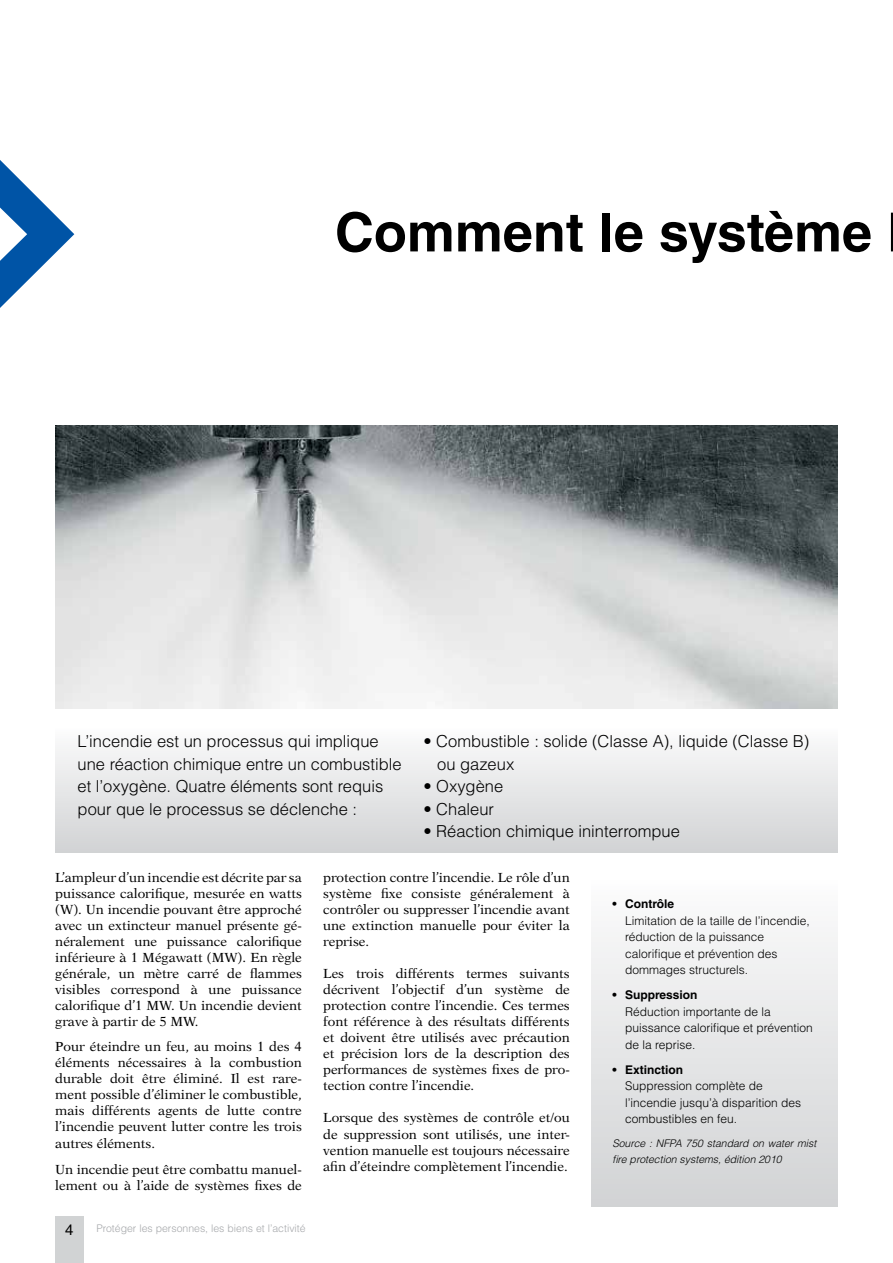
<style>
.page{position:relative;width:893px;height:1263px;background:#fff}
.page>*{position:absolute;margin:0;border:0;box-sizing:border-box;transform-origin:0 0}
.t1{font:700 54px "Helvetica LT Std";color:#000}
.t2{font:300 16.5px/22.5px "Helvetica LT Std";color:#000}
.t3{font:15px "Helvetica LT Std";color:#000}
.t4{font:13.2px/16px "New Aster LT Std";color:#000;text-align:justify}
.t5{font:300 12px/16.5px "Helvetica LT Std";color:#000}
.t6{font:700 12px "Helvetica LT Std";color:#000}
.t7{font:italic 300 10.5px/16px "Helvetica LT Std";color:#000}
.t8{font:300 10.5px "Helvetica LT Std";color:#a7a9ac}
</style>
<div class="page">
<div style="left:55px;top:727px;width:783px;height:125px;background:linear-gradient(to bottom,#fcfcfc,#d1d3d4)"></div>
<img style="left:55px;top:425px;width:783px;height:283px">
<div style="left:591px;top:878px;width:247px;height:328px;background:linear-gradient(to bottom,#fcfcfc,#d1d3d4)"></div>
<svg style="left:0;top:160px;width:74px;height:148px"></svg>
<div style="left:55px;top:1216px;width:29px;height:47px;background:#d1d3d4"></div>
<h1 class="t1" style="left:335px;top:199px;width:539px">Comment le système</h1>
<p class="t2" style="left:78px;top:730px;width:326px">L’incendie est un processus qui implique une réaction chimique entre un combustible et l’oxygène. Quatre éléments sont requis pour que le processus se déclenche :</p>
<p class="t2" style="left:437px;top:730px;width:374px;text-indent:-14px">• Combustible : solide (Classe A), liquide (Classe B) ou gazeux</p>
<p class="t2" style="left:423px;top:775px;width:81px">• Oxygène</p>
<p class="t2" style="left:423px;top:797px;width:72px">• Chaleur</p>
<p class="t2" style="left:423px;top:820px;width:258px">• Réaction chimique ininterrompue</p>
<p class="t4" style="left:55px;top:869px;width:248px">L’ampleur d’un incendie est décrite par sa puissance calorifique, mesurée en watts (W). Un incendie pouvant être approché avec un extincteur manuel présente gé&shy;néralement une puissance calorifique inférieure à 1 Mégawatt (MW). En règle générale, un mètre carré de flammes visibles correspond à une puissance calorifique d’1 MW. Un incendie devient grave à partir de 5 MW.</p>
<p class="t4" style="left:55px;top:1039px;width:248px">Pour éteindre un feu, au moins 1 des 4 éléments nécessaires à la combustion durable doit être éliminé. Il est rare&shy;ment possible d’éliminer le combustible, mais différents agents de lutte contre l’incendie peuvent lutter contre les trois autres éléments.</p>
<p class="t4" style="left:55px;top:1161px;width:248px">Un incendie peut être combattu manuel&shy;lement ou à l’aide de systèmes fixes de</p>
<p class="t3" style="left:65px;top:1221px;width:10px">4</p>
<p class="t8" style="left:96px;top:1222px;width:211px">Protéger les personnes, les biens et l’activité</p>
<p class="t4" style="left:323px;top:869px;width:248px">protection contre l’incendie. Le rôle d’un système fixe consiste généralement à contrôler ou suppresser l’incendie avant une extinction manuelle pour éviter la reprise.</p>
<p class="t4" style="left:323px;top:965px;width:248px">Les trois différents termes suivants décrivent l’objectif d’un système de protection contre l’incendie. Ces termes font référence à des résultats différents et doivent être utilisés avec précaution et précision lors de la description des performances de systèmes fixes de pro&shy;tection contre l’incendie.</p>
<p class="t4" style="left:323px;top:1110px;width:248px">Lorsque des systèmes de contrôle et/ou de suppression sont utilisés, une inter&shy;vention manuelle est toujours nécessaire afin d’éteindre complètement l’incendie.</p>
<p class="t6" style="left:612px;top:896px;width:63px">• Contrôle</p>
<p class="t5" style="left:625px;top:912px;width:186px">Limitation de la taille de l’incendie, réduction de la puissance calorifique et prévention des dommages structurels.</p>
<p class="t6" style="left:612px;top:987px;width:87px">• Suppression</p>
<p class="t5" style="left:625px;top:1003px;width:189px">Réduction importante de la puissance calorifique et prévention de la reprise.</p>
<p class="t6" style="left:612px;top:1062px;width:72px">• Extinction</p>
<p class="t5" style="left:625px;top:1077px;width:178px">Suppression complète de l’incendie jusqu’à disparition des combustibles en feu.</p>
<p class="t7" style="left:612px;top:1135px;width:206px">Source : NFPA 750 standard on water mist fire protection systems, édition 2010</p>
</div>
